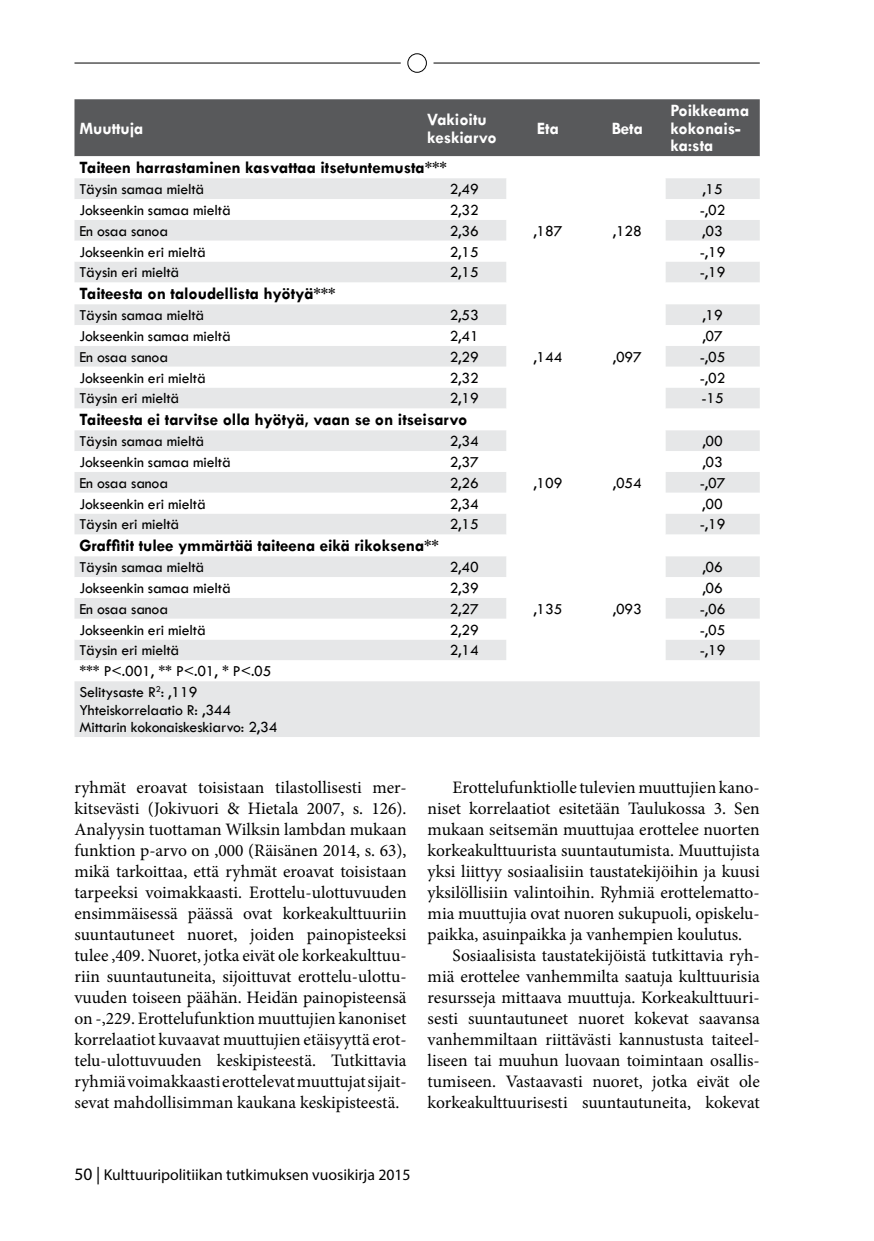
<style>
.page{position:relative;width:874px;height:1241px;background:#fff}
.page>*{position:absolute;margin:0;border:0;box-sizing:border-box;transform-origin:0 0}
.t1{font:17.5px/21px "Minion Pro";letter-spacing:-.005em;color:#000;text-align:justify}
.t2{font:700 17.5px "Tw Cen";letter-spacing:-.005em;color:#000}
.t3{font:700 17.5px/17.5px "Tw Cen";letter-spacing:-.005em;color:#fff}
.t4{font:15.75px/20.8px "Tw Cen";letter-spacing:-.01em;color:#000}
.t5{font:15.75px "Myriad Pro";color:#000}
.s1{font-size:17.5px}
</style>
<div class="page">
<hr style="left:74px;top:63px;width:326px;height:1px;background:#000">
<div style="left:407px;top:53px;width:19px;height:20px;border:1px solid #000;border-radius:50%"></div>
<hr style="left:433px;top:63px;width:326px;height:1px;background:#000">
<div style="left:74px;top:99px;width:685px;height:57px;background:#58595b"></div>
<div style="left:74px;top:681px;width:685px;height:56px;background:#e6e7e8"></div>
<svg style="left:74px;top:178px;width:685px;height:482px"></svg>
<p class="t3" style="left:79px;top:119px;width:66px">Muuttuja</p>
<p class="t3" style="left:427px;top:110px;width:71px">Vakioitu keskiarvo</p>
<p class="t3" style="left:536px;top:119px;width:23px">Eta</p>
<p class="t3" style="left:611px;top:119px;width:33px">Beta</p>
<p class="t2" style="left:79px;top:157px;width:369px">Taiteen harrastaminen kasvattaa itsetuntemusta***</p>
<p class="t4" style="left:79px;top:179px;width:126px">Täysin samaa mieltä</p>
<p class="t4" style="left:449px;top:179px;width:31px">2,49</p>
<p class="t3" style="left:670px;top:102px;width:80px">Poikkeama kokonais&shy;ka:sta</p>
<p class="t4" style="left:702px;top:179px;width:22px">,15</p>
<p class="t4" style="left:79px;top:199px;width:153px">Jokseenkin samaa mieltä</p>
<p class="t4" style="left:449px;top:199px;width:31px">2,32</p>
<p class="t4" style="left:699px;top:199px;width:27px">-,02</p>
<p class="t4" style="left:79px;top:220px;width:90px">En osaa sanoa</p>
<p class="t4" style="left:449px;top:220px;width:31px">2,36</p>
<p class="t4" style="left:702px;top:220px;width:22px">,03</p>
<p class="t4" style="left:79px;top:241px;width:128px">Jokseenkin eri mieltä</p>
<p class="t4" style="left:449px;top:241px;width:31px">2,15</p>
<p class="t4" style="left:699px;top:241px;width:27px">-,19</p>
<p class="t4" style="left:79px;top:262px;width:101px">Täysin eri mieltä</p>
<p class="t4" style="left:449px;top:262px;width:31px">2,15</p>
<p class="t4" style="left:699px;top:262px;width:27px">-,19</p>
<p class="t2" style="left:79px;top:283px;width:258px">Taiteesta on taloudellista hyötyä***</p>
<p class="t4" style="left:79px;top:305px;width:126px">Täysin samaa mieltä</p>
<p class="t4" style="left:449px;top:305px;width:31px">2,53</p>
<p class="t4" style="left:533px;top:346px;width:31px">,144</p>
<p class="t4" style="left:612px;top:346px;width:31px">,097</p>
<p class="t4" style="left:533px;top:220px;width:31px">,187</p>
<p class="t4" style="left:612px;top:220px;width:31px">,128</p>
<p class="t4" style="left:702px;top:305px;width:22px">,19</p>
<p class="t4" style="left:79px;top:325px;width:153px">Jokseenkin samaa mieltä</p>
<p class="t4" style="left:449px;top:325px;width:31px">2,41</p>
<p class="t4" style="left:702px;top:325px;width:22px">,07</p>
<p class="t4" style="left:79px;top:346px;width:90px">En osaa sanoa</p>
<p class="t4" style="left:449px;top:346px;width:31px">2,29</p>
<p class="t4" style="left:699px;top:346px;width:27px">-,05</p>
<p class="t4" style="left:79px;top:367px;width:128px">Jokseenkin eri mieltä</p>
<p class="t4" style="left:449px;top:367px;width:31px">2,32</p>
<p class="t4" style="left:699px;top:367px;width:27px">-,02</p>
<p class="t4" style="left:79px;top:388px;width:101px">Täysin eri mieltä</p>
<p class="t4" style="left:449px;top:388px;width:31px">2,19</p>
<p class="t4" style="left:701px;top:388px;width:24px">-15</p>
<p class="t2" style="left:79px;top:409px;width:389px">Taiteesta ei tarvitse olla hyötyä, vaan se on itseisarvo</p>
<p class="t4" style="left:79px;top:430px;width:126px">Täysin samaa mieltä</p>
<p class="t4" style="left:449px;top:430px;width:31px">2,34</p>
<p class="t4" style="left:533px;top:472px;width:31px">,109</p>
<p class="t4" style="left:612px;top:472px;width:31px">,054</p>
<p class="t4" style="left:702px;top:430px;width:22px">,00</p>
<p class="t4" style="left:79px;top:451px;width:153px">Jokseenkin samaa mieltä</p>
<p class="t4" style="left:449px;top:451px;width:31px">2,37</p>
<p class="t4" style="left:702px;top:451px;width:22px">,03</p>
<p class="t4" style="left:79px;top:472px;width:90px">En osaa sanoa</p>
<p class="t4" style="left:449px;top:472px;width:31px">2,26</p>
<p class="t4" style="left:699px;top:472px;width:27px">-,07</p>
<p class="t4" style="left:79px;top:493px;width:128px">Jokseenkin eri mieltä</p>
<p class="t4" style="left:449px;top:493px;width:31px">2,34</p>
<p class="t4" style="left:702px;top:493px;width:22px">,00</p>
<p class="t4" style="left:79px;top:514px;width:101px">Täysin eri mieltä</p>
<p class="t4" style="left:449px;top:514px;width:31px">2,15</p>
<p class="t4" style="left:699px;top:514px;width:27px">-,19</p>
<p class="t2" style="left:79px;top:535px;width:361px">Graffitit tulee ymmärtää taiteena eikä rikoksena**</p>
<p class="t4" style="left:79px;top:556px;width:126px">Täysin samaa mieltä</p>
<p class="t4" style="left:449px;top:556px;width:31px">2,40</p>
<p class="t4" style="left:533px;top:598px;width:31px">,135</p>
<p class="t4" style="left:612px;top:598px;width:31px">,093</p>
<p class="t4" style="left:702px;top:556px;width:22px">,06</p>
<p class="t4" style="left:79px;top:577px;width:153px">Jokseenkin samaa mieltä</p>
<p class="t4" style="left:449px;top:577px;width:31px">2,39</p>
<p class="t4" style="left:702px;top:577px;width:22px">,06</p>
<p class="t4" style="left:79px;top:598px;width:90px">En osaa sanoa</p>
<p class="t4" style="left:449px;top:598px;width:31px">2,27</p>
<p class="t4" style="left:699px;top:598px;width:27px">-,06</p>
<p class="t4" style="left:79px;top:619px;width:128px">Jokseenkin eri mieltä</p>
<p class="t4" style="left:449px;top:619px;width:31px">2,29</p>
<p class="t4" style="left:699px;top:619px;width:27px">-,05</p>
<p class="t4" style="left:79px;top:640px;width:101px">Täysin eri mieltä</p>
<p class="t4" style="left:449px;top:640px;width:31px">2,14</p>
<p class="t4" style="left:699px;top:640px;width:27px">-,19</p>
<p class="t4" style="left:79px;top:660px;width:193px">*** P&lt;.001, ** P&lt;.01, * P&lt;.05<br>Selitysaste R<sup>2</sup>: ,119</p>
<p class="t4" style="left:79px;top:700px;width:199px;line-height:17.5px">Yhteiskorrelaatio R: ,344<br>Mittarin kokonaiskeskiarvo: 2,34</p>
<p class="t1" style="left:74px;top:776px;width:333px">ryhmät eroavat toisistaan tilastollisesti mer&shy;kitsevästi (Jokivuori &amp; Hietala 2007, s. 126).<br>Analyysin tuottaman Wilksin lambdan mukaan funktion p-arvo on ,000 (Räisänen 2014, s. 63), mikä tarkoittaa, että ryhmät eroavat toisistaan tarpeeksi voimakkaasti. Erottelu-ulottuvuuden ensimmäisessä päässä ovat korkeakulttuuriin suuntautuneet nuoret, joiden painopisteeksi tulee ,409. Nuoret, jotka eivät ole korkeakulttuu&shy;riin suuntautuneita, sijoittuvat erottelu-ulottu&shy;vuuden toiseen päähän. Heidän painopisteensä on -,229. Erottelufunktion muuttujien kanoniset korrelaatiot kuvaavat muuttujien etäisyyttä erot&shy;telu-ulottuvuuden keskipisteestä. Tutkittavia ryhmiä voimakkaasti erottelevat muuttujat sijait&shy;sevat mahdollisimman kaukana keskipisteestä.</p>
<p class="t1" style="left:427px;top:776px;width:333px;text-indent:25px">Erottelufunktiolle tulevien muuttujien kano&shy;niset korrelaatiot esitetään Taulukossa 3. Sen mukaan seitsemän muuttujaa erottelee nuorten korkeakulttuurista suuntautumista. Muuttujista yksi liittyy sosiaalisiin taustatekijöihin ja kuusi yksilöllisiin valintoihin. Ryhmiä erottelematto&shy;mia muuttujia ovat nuoren sukupuoli, opiskelu&shy;paikka, asuinpaikka ja vanhempien koulutus.</p>
<p class="t1" style="left:427px;top:944px;width:333px;text-indent:25px">Sosiaalisista taustatekijöistä tutkittavia ryh&shy;miä erottelee vanhemmilta saatuja kulttuurisia resursseja mittaava muuttuja. Korkeakulttuuri&shy;sesti suuntautuneet nuoret kokevat saavansa vanhemmiltaan riittävästi kannustusta taiteel&shy;liseen tai muuhun luovaan toimintaan osallis&shy;tumiseen. Vastaavasti nuoret, jotka eivät ole korkeakulttuurisesti suuntautuneita, kokevat</p>
<p class="t5" style="left:74px;top:1164px;width:337px"><span class="s1">50 |</span> Kulttuuripolitiikan tutkimuksen vuosikirja 2015</p>
</div>
